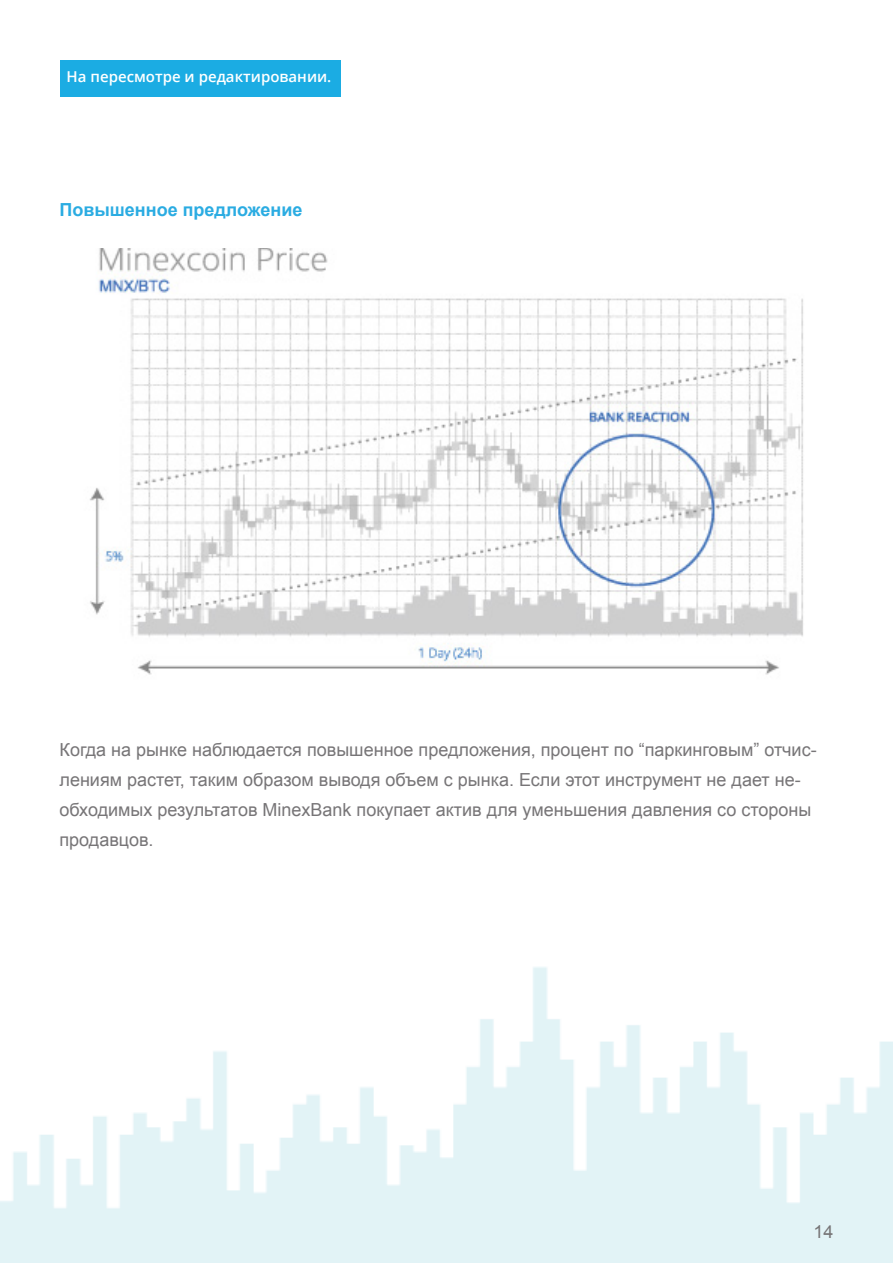
<style>
.page{position:relative;width:893px;height:1263px;background:#fff}
.page>*{position:absolute;margin:0;border:0;box-sizing:border-box;transform-origin:0 0}
.body{font:18px/30px "Arial";color:#777577}
.Стиль_абзацу_1{font:700 18px "Arial";color:#2bace2}
.t1{font:600 15px "Open Sans";color:#fff}
</style>
<div class="page">
<img style="left:0;top:248px;width:893px;height:1015px">
<div style="left:60px;top:60px;width:281px;height:37px;background:#1bace3"></div>
<img style="left:0;top:249px;width:893px;height:442px">
<p class="t1" style="left:67px;top:66px;width:266px">На пересмотре и редактировании.</p>
<p class="Стиль_абзацу_1" style="left:60px;top:198px;width:244px">Повышенное предложение</p>
<p class="body" style="left:60px;top:735px;width:759px">Когда на рынке наблюдается повышенное предложения, процент по “паркинговым” отчис&shy;лениям растет, таким образом выводя объем с рынка. Если этот инструмент не дает не&shy;обходимых результатов MinexBank покупает актив для уменьшения давления со стороны продавцов.</p>
<p class="body" style="left:813px;top:1217px;width:22px">14</p>
</div>
